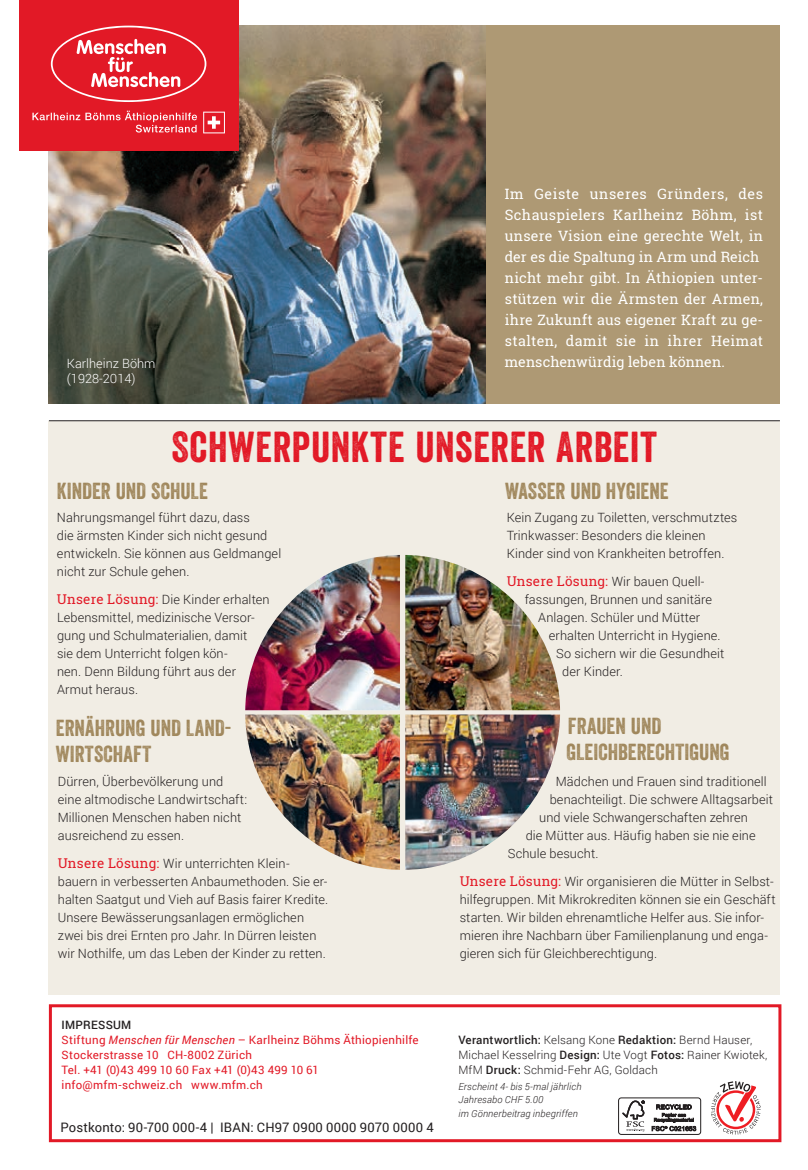
<style>
.page{position:relative;width:808px;height:1170px;background:#fff}
.page>*{position:absolute;margin:0;border:0;box-sizing:border-box;transform-origin:0 0}
.CD_neu_Head_h1{font:42px "Veneer";letter-spacing:.015em;color:#e21926}
.CD-neu_Head_h2{font:22.5px/25.5px "Veneer";color:#a0875c}
.N__copy{font:14.25px/21px "Roboto Slab";letter-spacing:.01em;color:#fff;text-align:justify}
.CD_neu_Copy{font:13.05px "Roboto";letter-spacing:.02em;color:#231f20}
.CD_neu_Zwischenhead{font:300 12.75px/18px "Roboto";letter-spacing:.01em;color:#231f20}
.CD_neu_Copy-2{font:300 12.75px/18px "Roboto";letter-spacing:.01em;color:#231f20}
.t1{font:300 12.75px "Roboto";color:#fff}
.N_Impressumspalte{font:300 11.55px/15px "Roboto";letter-spacing:.015em;color:#231f20}
.N_BU{font:11.55px "Roboto";letter-spacing:.025em;color:#e21926}
.N_BU-2{font:11.55px "Roboto";letter-spacing:.005em;color:#e21926}
.N_BU-3{font:500 11.55px "Roboto";letter-spacing:.02em;color:#231f20}
.N__copy-2{font:italic 300 9.75px "Roboto";letter-spacing:.02em;color:#231f20}
.s1{font-family:"Roboto Slab";font-weight:400;font-size:13.5px;color:#e21926}
.s2{font-style:italic}
.s3{font-weight:500}
</style>
<div class="page">
<div style="left:48px;top:421px;width:732px;height:573px;background:#f1ede4"></div>
<hr style="left:49px;top:420px;width:731px;height:1px;background:#231f20">
<div style="left:49px;top:1004px;width:732px;height:138px;border:3px solid #e21926"></div>
<div style="left:486px;top:26px;width:293px;height:377px;background:#ae9974"></div>
<img style="left:245px;top:555px;width:155px;height:155px">
<img style="left:405px;top:555px;width:155px;height:155px">
<img style="left:245px;top:714px;width:155px;height:155px">
<img style="left:405px;top:714px;width:155px;height:155px">
<div style="left:618px;top:1097px;width:83px;height:37px;border:1px solid #231f20;border-radius:3px"></div>
<svg style="left:622px;top:1100px;width:23px;height:31px"></svg>
<svg style="left:652px;top:1104px;width:44px;height:26px"></svg>
<svg style="left:711px;top:1081px;width:50px;height:53px"></svg>
<img style="left:49px;top:26px;width:437px;height:377px">
<div style="left:19px;top:0;width:219px;height:150px;background:#e21926"></div>
<svg style="left:51px;top:26px;width:155px;height:76px"></svg>
<svg style="left:32px;top:111px;width:165px;height:21px"></svg>
<svg style="left:203px;top:112px;width:22px;height:21px"></svg>
<p class="t1" style="left:67px;top:354px;width:90px">Karlheinz Böhm</p>
<p class="t1" style="left:67px;top:369px;width:70px">(1928-2014)</p>
<p class="N__copy" style="left:505px;top:183px;width:260px">Im Geiste unseres Gründers, des Schauspielers Karlheinz Böhm, ist unsere Vision eine gerechte Welt, in der es die Spaltung in Arm und Reich</p>
<p class="N__copy" style="left:505px;top:267px;width:260px">nicht mehr gibt. In Äthiopien unter&shy;stützen wir die Ärmsten der Armen, ihre Zukunft aus eigener Kraft zu ge&shy;stalten, damit sie in ihrer Heimat menschenwürdig leben können.</p>
<p class="CD_neu_Head_h1" style="left:171px;top:421px;width:487px">SCHWERPUNKTE UNSERER ARBEIT</p>
<p class="CD-neu_Head_h2" style="left:57px;top:478px;width:152px">KINDER UND SCHULE</p>
<p class="CD-neu_Head_h2" style="left:505px;top:478px;width:165px">WASSER UND HYGIENE</p>
<p class="CD_neu_Copy-2" style="left:57px;top:507px;width:226px">Nahrungsmangel führt dazu, dass<br>die ärmsten Kinder sich nicht gesund entwickeln. Sie können aus Geldmangel nicht zur Schule gehen.</p>
<p class="CD_neu_Zwischenhead" style="left:57px;top:590px;width:214px"><span class="s1">Unsere Lösung:</span> Die Kinder erhalten<br>Lebensmittel, medizinische Versor&shy;gung und Schulmaterialien, damit<br>sie dem Unterricht folgen kön-<br>nen. Denn Bildung führt aus der<br>Armut heraus.</p>
<p class="CD-neu_Head_h2" style="left:56px;top:715px;width:177px">ERNÄHRUNG UND LAND-<br>WIRTSCHAFT</p>
<p class="CD_neu_Copy-2" style="left:58px;top:771px;width:191px">Dürren, Überbevölkerung und eine altmodische Landwirtschaft:<br>Millionen Menschen haben nicht ausreichend zu essen.</p>
<p class="CD_neu_Zwischenhead" style="left:58px;top:854px;width:272px"><span class="s1">Unsere Lösung:</span> Wir unterrichten Klein&shy;bauern in verbesserten Anbaumethoden. Sie er&shy;halten Saatgut und Vieh auf Basis fairer Kredite.<br>Unsere Bewässerungsanlagen ermöglichen zwei bis drei Ernten pro Jahr. In Dürren leisten wir Nothilfe, um das Leben der Kinder zu retten.</p>
<p class="N_BU-3" style="left:62px;top:1016px;width:71px">IMPRESSUM</p>
<p class="N_BU" style="left:62px;top:1031px;width:359px">Stiftung <span class="s2">Menschen für Menschen</span> – Karlheinz Böhms Äthiopienhilfe</p>
<p class="N_BU" style="left:62px;top:1046px;width:192px">Stockerstrasse 10 CH-8002 Zürich</p>
<p class="N_BU-2" style="left:62px;top:1061px;width:259px">Tel. +41 (0)43 499 10 60 Fax +41 (0)43 499 10 61</p>
<p class="N_BU" style="left:62px;top:1076px;width:203px">info@mfm-schweiz.ch www.mfm.ch</p>
<p class="CD_neu_Copy" style="left:61px;top:1117px;width:375px">Postkonto: 90-700 000-4 | IBAN: CH97 0900 0000 9070 0000 4</p>
<p class="CD_neu_Copy-2" style="left:507px;top:507px;width:232px">Kein Zugang zu Toiletten, verschmutztes<br>Trinkwasser: Besonders die kleinen<br>Kinder sind von Krankheiten betroffen.</p>
<p class="CD_neu_Zwischenhead" style="left:507px;top:572px;width:199px"><span class="s1">Unsere Lösung:</span> Wir bauen Quell-</p>
<p class="CD_neu_Zwischenhead" style="left:525px;top:590px;width:189px">fassungen, Brunnen und sanitäre</p>
<p class="CD_neu_Zwischenhead" style="left:538px;top:608px;width:163px">Anlagen. Schüler und Mütter</p>
<p class="CD_neu_Zwischenhead" style="left:549px;top:626px;width:173px">erhalten Unterricht in Hygiene.</p>
<p class="CD_neu_Zwischenhead" style="left:556px;top:644px;width:170px">So sichern wir die Gesundheit</p>
<p class="CD_neu_Zwischenhead" style="left:562px;top:662px;width:62px">der Kinder.</p>
<p class="CD-neu_Head_h2" style="left:568px;top:713px;width:95px">FRAUEN UND</p>
<p class="CD-neu_Head_h2" style="left:566px;top:738px;width:165px">GLEICHBERECHTIGUNG</p>
<p class="CD_neu_Copy-2" style="left:556px;top:771px;width:212px">Mädchen und Frauen sind traditionell</p>
<p class="CD_neu_Copy-2" style="left:550px;top:789px;width:225px">benachteiligt. Die schwere Alltagsarbeit</p>
<p class="CD_neu_Copy-2" style="left:539px;top:807px;width:210px">und viele Schwangerschaften zehren</p>
<p class="CD_neu_Copy-2" style="left:526px;top:825px;width:232px">die Mütter aus. Häufig haben sie nie eine</p>
<p class="CD_neu_Copy-2" style="left:508px;top:843px;width:92px">Schule besucht.</p>
<p class="CD_neu_Zwischenhead" style="left:460px;top:872px;width:317px"><span class="s1">Unsere Lösung:</span> Wir organisieren die Mütter in Selbst&shy;hilfegruppen. Mit Mikrokrediten können sie ein Geschäft starten. Wir bilden ehrenamtliche Helfer aus. Sie infor&shy;mieren ihre Nachbarn über Familienplanung und enga&shy;gieren sich für Gleichberechtigung.</p>
<p class="N_Impressumspalte" style="left:458px;top:1031px;width:310px"><span class="s3">Verantwortlich:</span> Kelsang Kone <span class="s3">Redaktion:</span> Bernd Hauser,<br>Michael Kesselring <span class="s3">Design:</span> Ute Vogt <span class="s3">Fotos:</span> Rainer Kwiotek,<br>MfM <span class="s3">Druck:</span> Schmid-Fehr AG, Goldach</p>
<p class="N__copy-2" style="left:459px;top:1079px;width:124px">Erscheint 4- bis 5-mal jährlich</p>
<p class="N__copy-2" style="left:459px;top:1092px;width:86px">Jahresabo CHF 5.00</p>
<p class="N__copy-2" style="left:459px;top:1106px;width:121px">im Gönnerbeitrag inbegriffen</p>
</div>
